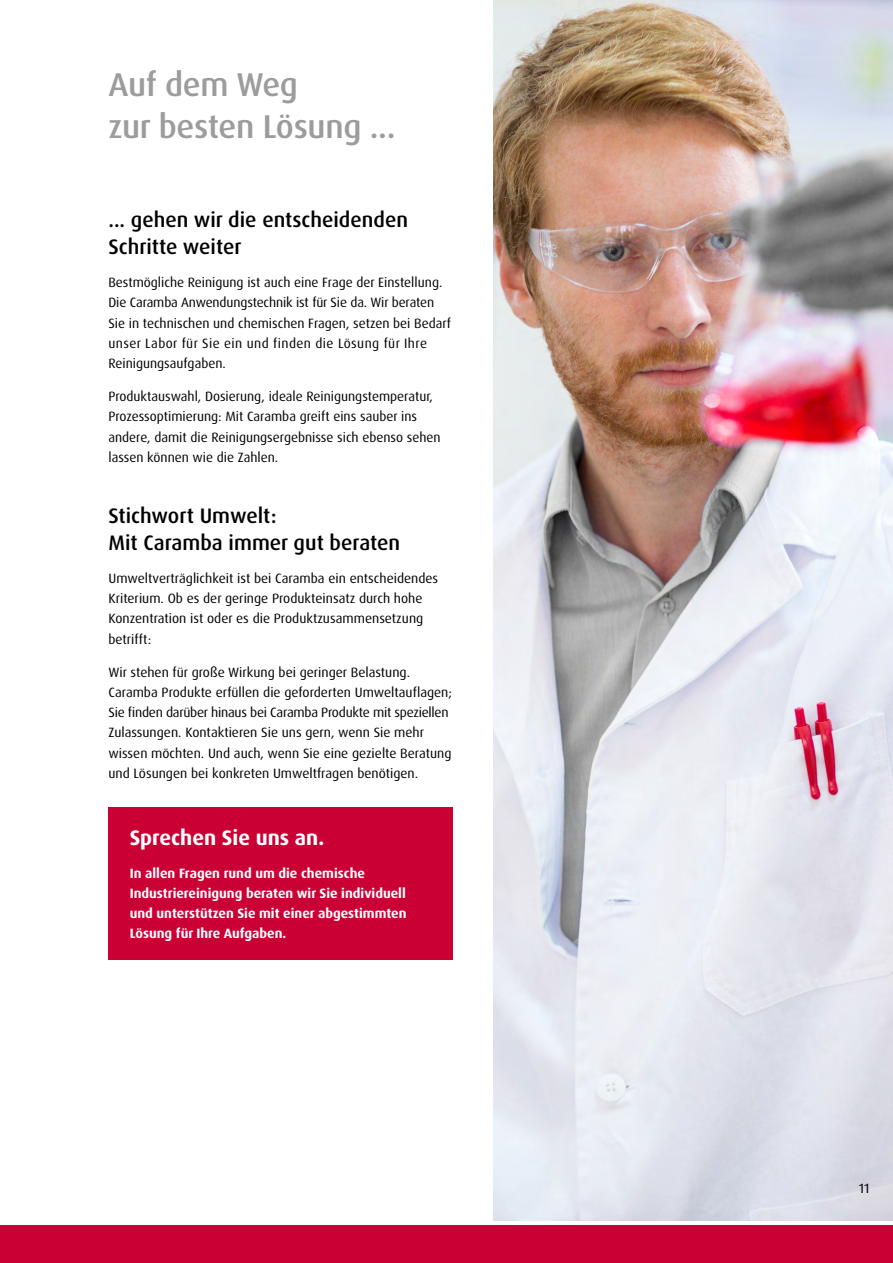
<style>
.page{position:relative;width:893px;height:1263px;background:#fff}
.page>*{position:absolute;margin:0;border:0;box-sizing:border-box;transform-origin:0 0}
.t1{font:500 33px/42px "Dax Pro";letter-spacing:-.01em;color:#9c9c9d}
.t2{font:500 21px/27px "Dax Pro";color:#000}
.t3{font:700 21px "Dax Pro";color:#fff}
.t4{font:13.5px/20.2px "Dax Pro";color:#000}
.t5{font:700 13.5px/20.2px "Dax Pro";color:#fff}
</style>
<div class="page">
<div style="left:108px;top:807px;width:345px;height:153px;background:#ca0035"></div>
<img style="left:493px;top:0;width:400px;height:1221px">
<div style="left:0;top:1225px;width:893px;height:38px;background:#ca0035"></div>
<h1 class="t1" style="left:108px;top:64px;width:289px">Auf dem Weg<br>zur besten Lösung ...</h1>
<h2 class="t2" style="left:108px;top:206px;width:301px">... gehen wir die entscheidenden<br>Schritte weiter</h2>
<p class="t4" style="left:108px;top:272px;width:344px">Bestmögliche Reinigung ist auch eine Frage der Einstellung.<br>Die Caramba Anwendungstechnik ist für Sie da. Wir beraten Sie in technischen und chemischen Fragen, setzen bei Bedarf unser Labor für Sie ein und finden die Lösung für Ihre Reinigungsaufgaben.</p>
<p class="t4" style="left:108px;top:386px;width:334px">Produktauswahl, Dosierung, ideale Reinigungstemperatur, Prozessoptimierung: Mit Caramba greift eins sauber ins andere, damit die Reinigungsergebnisse sich ebenso sehen lassen können wie die Zahlen.</p>
<h2 class="t2" style="left:108px;top:502px;width:293px">Stichwort Umwelt:<br>Mit Caramba immer gut beraten</h2>
<p class="t4" style="left:108px;top:568px;width:331px">Umweltverträglichkeit ist bei Caramba ein entscheidendes Kriterium. Ob es der geringe Produkteinsatz durch hohe Konzentration ist oder es die Produktzusammensetzung betrifft:</p>
<p class="t4" style="left:108px;top:662px;width:345px">Wir stehen für große Wirkung bei geringer Belastung.<br>Caramba Produkte erfüllen die geforderten Umweltauflagen; Sie finden darüber hinaus bei Caramba Produkte mit speziellen Zulassungen. Kontaktieren Sie uns gern, wenn Sie mehr wissen möchten. Und auch, wenn Sie eine gezielte Beratung und Lösungen bei konkreten Umweltfragen benötigen.</p>
<h2 class="t3" style="left:130px;top:824px;width:196px">Sprechen Sie uns an.</h2>
<p class="t5" style="left:130px;top:863px;width:278px">In allen Fragen rund um die chemische Industriereinigung beraten wir Sie individuell und unterstützen Sie mit einer abgestimmten Lösung für Ihre Aufgaben.</p>
<p class="t4" style="left:859px;top:1178px;width:12px">11</p>
</div>
